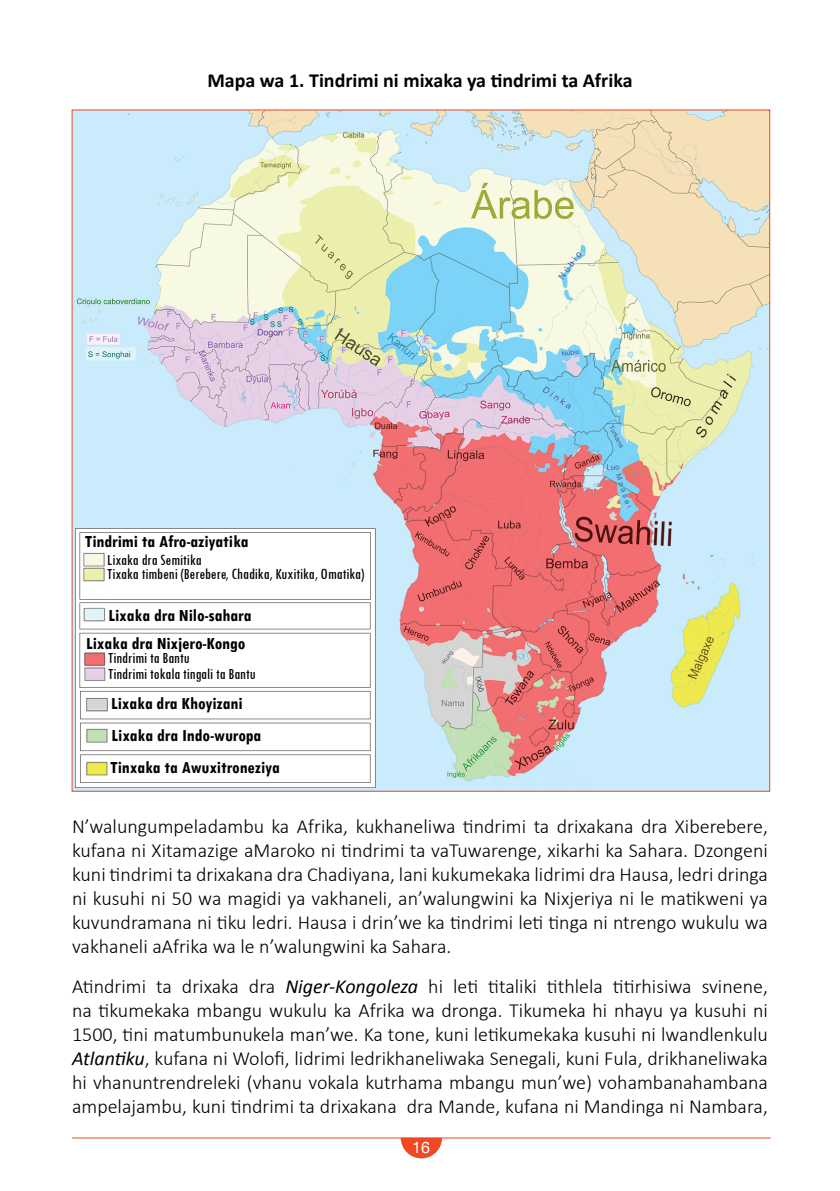
<style>
.page{position:relative;width:840px;height:1191px;background:#fff}
.page>*{position:absolute;margin:0;border:0;box-sizing:border-box;transform-origin:0 0}
.t1{font:300 20px/24px "Calibri";color:#000;text-align:justify}
.t2{font:700 20px "Calibri";color:#000}
.t3{font:700 condensed 18px/32px "Tw Cen";color:#000}
.t4{font:condensed 16px/14px "Tw Cen";color:#000}
.t5{font:16px "Helvetica Neue";color:#fff}
.s1{font-weight:400;font-style:italic}
</style>
<div class="page">
<hr style="left:72px;top:1137px;width:698px;height:1px;background:#ef4923">
<svg style="left:400px;top:1137px;width:42px;height:21px"></svg>
<img style="left:74px;top:111px;width:693px;height:678px">
<div style="left:85px;top:535px;width:226px;height:14px;background:#fff"></div>
<div style="left:86px;top:635px;width:220px;height:14px;background:#fff"></div>
<div style="left:111px;top:697px;width:254px;height:18px;background:#fff"></div>
<div style="left:112px;top:729px;width:167px;height:16px;background:#fff"></div>
<div style="left:110px;top:761px;width:179px;height:20px;background:#fff"></div>
<div style="left:108px;top:607px;width:196px;height:14px;background:#fff"></div>
<div style="left:107px;top:554px;width:260px;height:42px;background:#fff"></div>
<div style="left:108px;top:652px;width:259px;height:32px;background:#fff"></div>
<p class="t2" style="left:207px;top:68px;width:426px">Mapa wa 1. Tindrimi ni mixaka ya tindrimi ta Afrika</p>
<p class="t3" style="left:85px;top:525px;width:165px">Tindrimi ta Afro-aziyatika</p>
<p class="t4" style="left:107px;top:552px;width:258px">Lixaka dra Semitika<br>Tixaka timbeni (Berebere, Chadika, Kuxitika, Omatika)</p>
<p class="t3" style="left:108px;top:599px;width:144px">Lixaka dra Nilo-sahara</p>
<p class="t3" style="left:86px;top:627px;width:160px">Lixaka dra Nixjero-Kongo</p>
<p class="t4" style="left:108px;top:649px;width:149px;line-height:16px">Tindrimi ta Bantu<br>Tindrimi tokala tingali ta Bantu</p>
<p class="t3" style="left:110px;top:687px;width:171px">Lixaka dra Khoyizani<br>Lixaka dra Indo-wuropa<br>Tinxaka ta Awuxitroneziya</p>
<p class="t1" style="left:72px;top:813px;width:697px">N’walungumpeladambu ka Afrika, kukhaneliwa tindrimi ta drixakana dra Xiberebere, kufana ni Xitamazige aMaroko ni tindrimi ta vaTuwarenge, xikarhi ka Sahara. Dzongeni kuni tindrimi ta drixakana dra Chadiyana, lani kukumekaka lidrimi dra Hausa, ledri dringa ni kusuhi ni 50 wa magidi ya vakhaneli, an’walungwini ka Nixjeriya ni le matikweni ya kuvundramana ni tiku ledri. Hausa i drin’we ka tindrimi leti tinga ni ntrengo wukulu wa vakhaneli aAfrika wa le n’walungwini ka Sahara.</p>
<p class="t1" style="left:72px;top:973px;width:697px">Atindrimi ta drixaka dra <span class="s1">Niger-Kongoleza</span> hi leti titaliki tithlela titirhisiwa svinene, na tikumekaka mbangu wukulu ka Afrika wa dronga. Tikumeka hi nhayu ya kusuhi ni 1500, tini matumbunukela man’we. Ka tone, kuni letikumekaka kusuhi ni lwandlenkulu <span class="s1">Atlantiku</span>, kufana ni Wolofi, lidrimi ledrikhaneliwaka Senegali, kuni Fula, drikhaneliwaka hi vhanuntrendreleki (vhanu vokala kutrhama mbangu mun’we) vohambanahambana ampelajambu, kuni tindrimi ta drixakana dra Mande, kufana ni Mandinga ni Nambara,</p>
<p class="t5" style="left:412px;top:1135px;width:19px">16</p>
</div>
